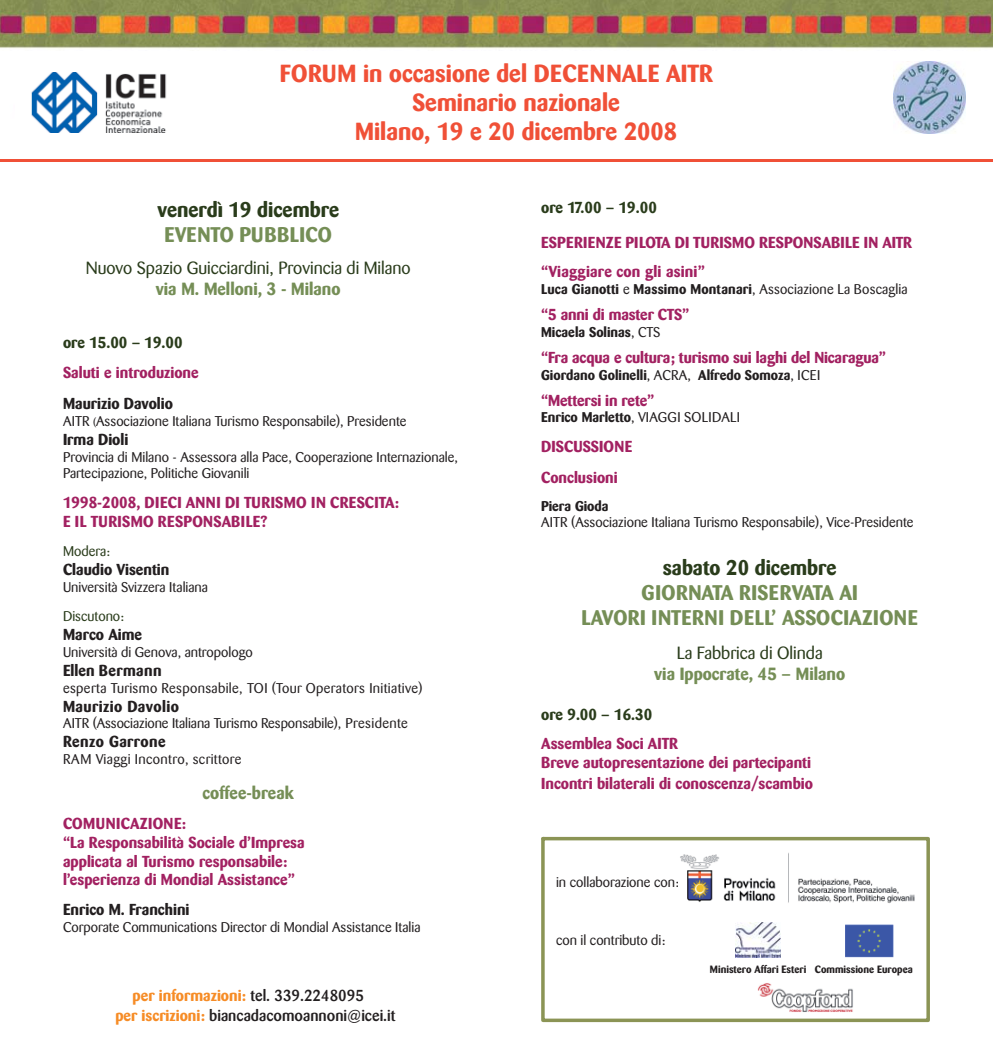
<style>
.page{position:relative;width:993px;height:1042px;background:#fff}
.page>*{position:absolute;margin:0;border:0;box-sizing:border-box;transform-origin:0 0}
.t1{font:700 24.5px/29.4px "Barmeno";color:#f05037;text-align:center}
.t2{font:700 21px/25.2px "Barmeno";letter-spacing:.02em;color:#758e56;text-align:center}
.t3{font:700 21px "Barmeno";color:#2a3c1b}
.t4{font:17.5px "Barmeno";color:#2a3c1b}
.t5{font:700 17.5px "Barmeno";color:#758e56}
.t6{font:700 15.75px/18.9px "Barmeno";color:#a22161}
.t7{font:500 15.75px/19.2px "Barmeno";color:#231f20}
.t8{font:700 15.75px "Barmeno";color:#231f20}
.t9{font:700 15.75px/18.9px "Barmeno";letter-spacing:.02em;color:#a22161}
.t10{font:700 15.75px "Barmeno";color:#2a3c1b}
.t11{font:700 15.75px "Barmeno";letter-spacing:.025em;color:#231f20}
.t12{font:14px/16.8px "Barmeno";color:#231f20}
.t13{font:700 14px "Barmeno";color:#231f20}
.t14{font:14px "Barmeno";letter-spacing:.025em;color:#231f20}
.t15{font:14px "Barmeno";letter-spacing:.02em;color:#231f20}
.t16{font:14px "Barmeno";color:#2a3c1b}
.t17{font:700 10.5px "Barmeno";color:#231f20}
.s1{font-size:10.5px}
.s2{font-weight:700;color:#f68c26}
.s3{font-weight:400}
.s4{font-weight:700}
</style>
<div class="page">
<img style="left:0;top:0;width:992px;height:837px">
<div style="left:679px;top:812px;width:302px;height:111px;background:#fff"></div>
<div style="left:724px;top:818px;width:268px;height:119px;background:#fff"></div>
<div style="left:541px;top:837px;width:388px;height:185px;border:4px solid #8b9455"></div>
<div style="left:15px;top:63px;width:214px;height:75px;background:#fff"></div>
<hr style="left:0;top:160px;width:992px;height:2px;background:#f05037">
<img style="left:31px;top:72px;width:136px;height:61px">
<img style="left:757px;top:983px;width:96px;height:29px">
<img style="left:735px;top:922px;width:45px;height:36px">
<img style="left:845px;top:925px;width:48px;height:33px">
<img style="left:893px;top:62px;width:72px;height:71px">
<img style="left:680px;top:852px;width:235px;height:51px">
<h1 class="t1" style="left:280px;top:61px;width:434px">FORUM in occasione del DECENNALE AITR</h1>
<h1 class="t1" style="left:355px;top:89px;width:323px">Seminario nazionale<br>Milano, 19 e 20 dicembre 2008</h1>
<h2 class="t3" style="left:157px;top:201px;width:183px">venerdì 19 dicembre</h2>
<h2 class="t2" style="left:164px;top:224px;width:169px">EVENTO PUBBLICO</h2>
<p class="t4" style="left:86px;top:260px;width:326px">Nuovo Spazio Guicciardini, Provincia di Milano</p>
<p class="t5" style="left:156px;top:281px;width:186px">via M. Melloni, 3 - Milano</p>
<p class="t10" style="left:63px;top:336px;width:121px">ore 15.00 – 19.00</p>
<p class="t6" style="left:63px;top:364px;width:137px">Saluti e introduzione</p>
<p class="t8" style="left:63px;top:397px;width:111px">Maurizio Davolio</p>
<p class="t12" style="left:63px;top:414px;width:345px">AITR <span class="s1">(</span>Associazione Italiana Turismo Responsabile), Presidente</p>
<p class="t8" style="left:63px;top:433px;width:67px">Irma Dioli</p>
<p class="t12" style="left:63px;top:449px;width:396px">Provincia di Milano - Assessora alla Pace, Cooperazione Internazionale,<br>Partecipazione, Politiche Giovanili</p>
<p class="t9" style="left:63px;top:494px;width:337px">1998-2008, DIECI ANNI DI TURISMO IN CRESCITA:<br>E IL TURISMO RESPONSABILE?</p>
<p class="t16" style="left:63px;top:545px;width:49px">Modera:</p>
<p class="t8" style="left:63px;top:563px;width:108px">Claudio Visentin</p>
<p class="t12" style="left:63px;top:580px;width:146px">Università Svizzera Italiana</p>
<p class="t16" style="left:63px;top:610px;width:63px">Discutono:</p>
<p class="t8" style="left:63px;top:628px;width:81px">Marco Aime</p>
<p class="t12" style="left:63px;top:645px;width:191px">Università di Genova, antropologo</p>
<p class="t11" style="left:63px;top:664px;width:100px">Ellen Bermann</p>
<p class="t14" style="left:63px;top:682px;width:361px">esperta Turismo Responsabile, TOI (Tour Operators Initiative)</p>
<p class="t11" style="left:63px;top:699px;width:117px">Maurizio Davolio</p>
<p class="t12" style="left:63px;top:716px;width:346px">AITR (Associazione Italiana Turismo Responsabile), Presidente</p>
<p class="t11" style="left:63px;top:735px;width:104px">Renzo Garrone</p>
<p class="t14" style="left:63px;top:753px;width:180px">RAM Viaggi Incontro, scrittore</p>
<p class="t5" style="left:202px;top:785px;width:93px">coffee-break</p>
<p class="t6" style="left:63px;top:815px;width:243px">COMUNICAZIONE:<br>“La Responsabilità Sociale d’Impresa applicata al Turismo responsabile: l’esperienza di Mondial Assistance”</p>
<p class="t8" style="left:63px;top:903px;width:128px">Enrico M. Franchini</p>
<p class="t12" style="left:63px;top:919px;width:359px">Corporate Communications Director di Mondial Assistance Italia</p>
<p class="t7" style="left:115px;top:987px;width:281px;text-indent:17px"><span class="s2">per informazioni:</span> tel. 339.2248095<br><span class="s2">per iscrizioni:</span> biancadacomoannoni@icei.it</p>
<p class="t10" style="left:541px;top:201px;width:117px">ore 17.00 – 19.00</p>
<p class="t6" style="left:541px;top:229px;width:372px;line-height:29.4px">ESPERIENZE PILOTA DI TURISMO RESPONSABILE IN AITR “Viaggiare con gli asini”</p>
<p class="t13" style="left:541px;top:283px;width:368px">Luca Gianotti <span class="s3">e</span> Massimo Montanari<span class="s3">, Associazione La Boscaglia</span></p>
<p class="t6" style="left:541px;top:306px;width:149px">“5 anni di master CTS”</p>
<p class="t13" style="left:541px;top:326px;width:121px">Micaela Solinas<span class="s3">, CTS</span></p>
<p class="t6" style="left:541px;top:349px;width:346px">“Fra acqua e cultura; turismo sui laghi del Nicaragua”</p>
<p class="t13" style="left:541px;top:369px;width:280px">Giordano Golinelli<span class="s3">, ACRA,</span> Alfredo Somoza<span class="s3">, ICEI</span></p>
<p class="t6" style="left:541px;top:392px;width:115px">“Mettersi in rete”</p>
<p class="t15" style="left:541px;top:412px;width:200px"><span class="s4">Enrico Marletto</span>, VIAGGI SOLIDALI</p>
<p class="t6" style="left:541px;top:432px;width:92px;line-height:31.5px">DISCUSSIONE<br>Conclusioni</p>
<p class="t13" style="left:541px;top:500px;width:69px">Piera Gioda</p>
<p class="t12" style="left:541px;top:515px;width:374px">AITR (Associazione Italiana Turismo Responsabile), Vice-Presidente</p>
<h2 class="t3" style="left:662px;top:559px;width:175px">sabato 20 dicembre</h2>
<h2 class="t2" style="left:581px;top:582px;width:338px">GIORNATA RISERVATA AI<br>LAVORI INTERNI DELL’ ASSOCIAZIONE</h2>
<p class="t4" style="left:676px;top:645px;width:147px">La Fabbrica di Olinda</p>
<p class="t5" style="left:654px;top:666px;width:192px">via Ippocrate, 45 – Milano</p>
<p class="t10" style="left:541px;top:708px;width:112px">ore 9.00 – 16.30</p>
<p class="t6" style="left:541px;top:735px;width:271px">Assemblea Soci AITR<br>Breve autopresentazione dei partecipanti</p>
<p class="t6" style="left:541px;top:775px;width:273px">Incontri bilaterali di conoscenza/scambio</p>
<p class="t12" style="left:556px;top:874px;width:125px">in collaborazione con:</p>
<p class="t12" style="left:556px;top:933px;width:111px">con il contributo di:</p>
<p class="t17" style="left:709px;top:965px;width:204px">Ministero Affari Esteri Commissione Europea</p>
</div>
